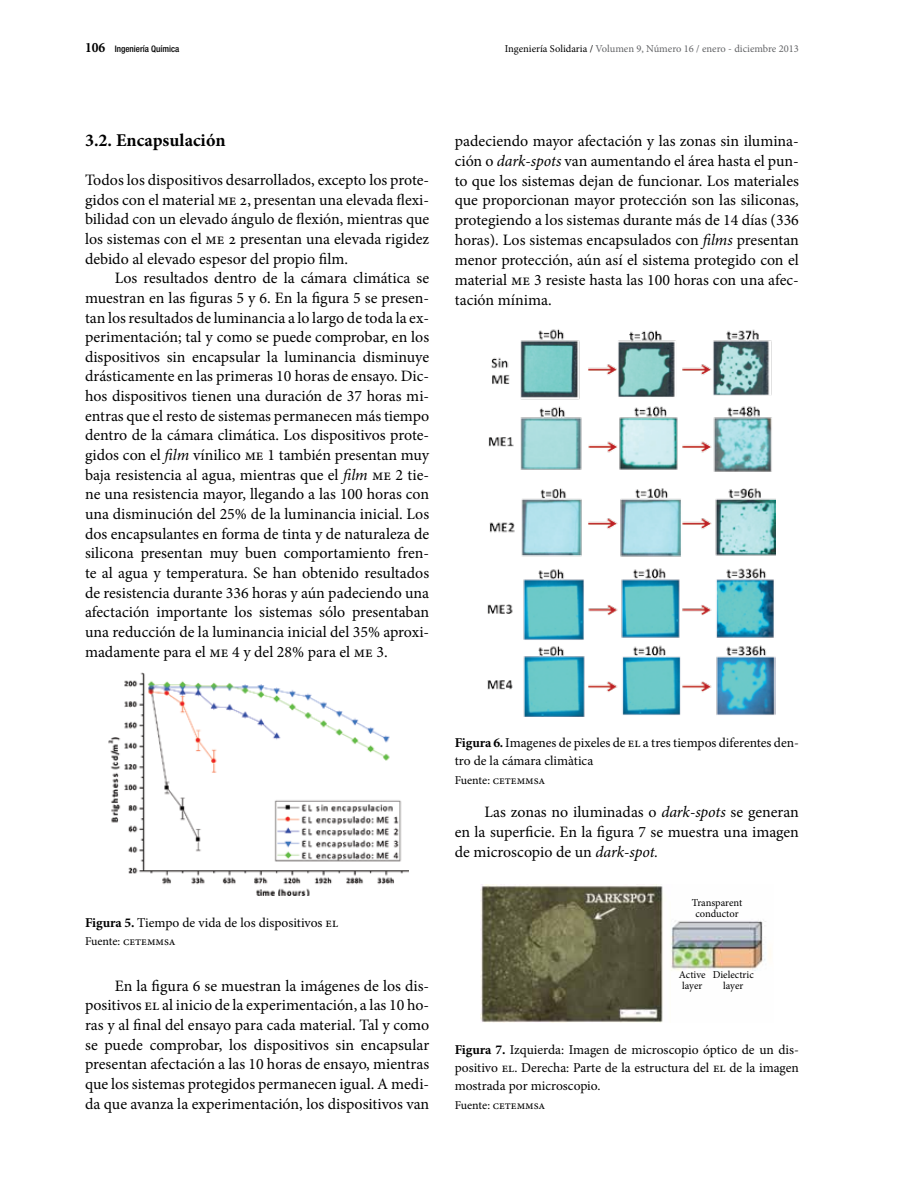
<style>
.page{position:relative;width:918px;height:1188px;background:#fff}
.page>*{position:absolute;margin:0;border:0;box-sizing:border-box;transform-origin:0 0}
.t1{font:700 18px "Minion Pro";color:#000}
.t2{font:15.9px/19.6px "Minion Pro";letter-spacing:-.005em;color:#000;text-align:justify}
.t3{font:13.5px/18.3px "Minion Pro";letter-spacing:-.005em;color:#000}
.t4{font:12px "Minion Pro";color:#000}
.t5{font:10.5px "Minion Pro";color:#636466}
.t6{font:10.5px/10.5px "Minion Pro";letter-spacing:-.01em;color:#000;text-align:center}
.t7{font:500 condensed 9px "Helvetica Neue LT Std";color:#000}
.s1{font-family:"Minion Pro";font-weight:700;font-stretch:normal;font-size:14.25px}
.s2{color:#000}
.s3{font-style:italic}
.s4{font-weight:700}
</style>
<div class="page">
<img style="left:108px;top:672px;width:301px;height:224px">
<img style="left:487px;top:329px;width:289px;height:387px">
<img style="left:481px;top:885px;width:290px;height:138px">
<p class="t7" style="left:85px;top:43px;width:96px"><span class="s1">106</span> Ingeniería Química</p>
<p class="t5" style="left:505px;top:41px;width:296px"><span class="s2">Ingeniería Solidaria /</span> Volumen 9, Número 16 / enero - diciembre 2013</p>
<p class="t1" style="left:85px;top:127px;width:142px">3.2. Encapsulación</p>
<p class="t2" style="left:85px;top:170px;width:346px">Todos los dispositivos desarrollados, excepto los prote&shy;gidos con el material me 2, presentan una elevada flexi&shy;bilidad con un elevado ángulo de flexión, mientras que los sistemas con el me 2 presentan una elevada rigidez debido al elevado espesor del propio film.</p>
<p class="t2" style="left:85px;top:268px;width:346px;text-indent:30px">Los resultados dentro de la cámara climática se muestran en las figuras 5 y 6. En la figura 5 se presen&shy;tan los resultados de luminancia a lo largo de toda la ex&shy;perimentación; tal y como se puede comprobar, en los dispositivos sin encapsular la luminancia disminuye drásticamente en las primeras 10 horas de ensayo. Dic&shy;hos dispositivos tienen una duración de 37 horas mi&shy;entras que el resto de sistemas permanecen más tiempo dentro de la cámara climática. Los dispositivos prote&shy;gidos con el <span class="s3">film</span> vínilico me 1 también presentan muy baja resistencia al agua, mientras que el <span class="s3">film</span> me 2 tie&shy;ne una resistencia mayor, llegando a las 100 horas con una disminución del 25% de la luminancia inicial. Los dos encapsulantes en forma de tinta y de naturaleza de silicona presentan muy buen comportamiento fren&shy;te al agua y temperatura. Se han obtenido resultados de resistencia durante 336 horas y aún padeciendo una afectación importante los sistemas sólo presentaban una reducción de la luminancia inicial del 35% aproxi&shy;madamente para el me 4 y del 28% para el me 3.</p>
<p class="t2" style="left:455px;top:131px;width:346px">padeciendo mayor afectación y las zonas sin ilumina&shy;ción o <span class="s3">dark-spots</span> van aumentando el área hasta el pun&shy;to que los sistemas dejan de funcionar. Los materiales que proporcionan mayor protección son las siliconas, protegiendo a los sistemas durante más de 14 días (336 horas). Los sistemas encapsulados con <span class="s3">films</span> presentan menor protección, aún así el sistema protegido con el material me 3 resiste hasta las 100 horas con una afec&shy;tación mínima.</p>
<p class="t3" style="left:85px;top:913px;width:255px"><span class="s4">Figura 5.</span> Tiempo de vida de los dispositivos el</p>
<p class="t4" style="left:85px;top:933px;width:92px">Fuente: cetemmsa</p>
<p class="t2" style="left:85px;top:976px;width:346px;text-indent:30px">En la figura 6 se muestran la imágenes de los dis&shy;positivos el al inicio de la experimentación, a las 10 ho&shy;ras y al final del ensayo para cada material. Tal y como se puede comprobar, los dispositivos sin encapsular presentan afectación a las 10 horas de ensayo, mientras que los sistemas protegidos permanecen igual. A medi&shy;da que avanza la experimentación, los dispositivos van</p>
<p class="t3" style="left:455px;top:734px;width:346px"><span class="s4">Figura 6.</span> Imagenes de pixeles de el a tres tiempos diferentes den&shy;tro de la cámara climàtica</p>
<p class="t4" style="left:455px;top:772px;width:92px">Fuente: cetemmsa</p>
<p class="t2" style="left:455px;top:802px;width:346px;text-indent:30px">Las zonas no iluminadas o <span class="s3">dark-spots</span> se generan en la superficie. En la figura 7 se muestra una imagen de microscopio de un <span class="s3">dark-spot.</span></p>
<p class="t6" style="left:692px;top:898px;width:52px">Transparent conductor</p>
<p class="t6" style="left:679px;top:970px;width:28px">Active layer</p>
<p class="t6" style="left:713px;top:970px;width:43px">Dielectric layer</p>
<p class="t3" style="left:455px;top:1040px;width:346px;text-align:justify"><span class="s4">Figura 7.</span> Izquierda: Imagen de microscopio óptico de un dis&shy;positivo el. Derecha: Parte de la estructura del el de la imagen mostrada por microscopio.</p>
<p class="t4" style="left:455px;top:1097px;width:92px">Fuente: cetemmsa</p>
</div>
